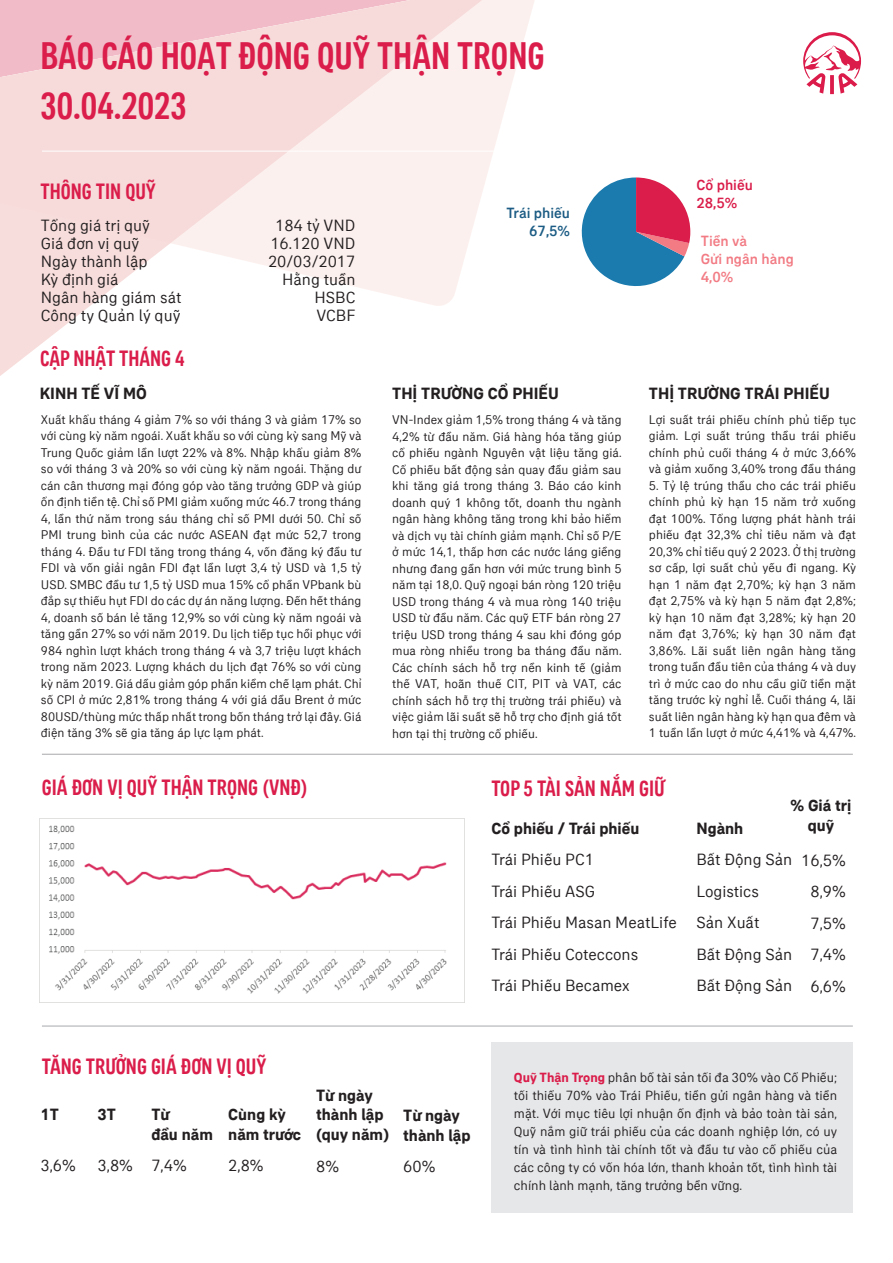
<style>
.page{position:relative;width:893px;height:1263px;background:#fff}
.page>*{position:absolute;margin:0;border:0;box-sizing:border-box;transform-origin:0 0}
.t1{font:500 condensed 39px "AIA Everest";color:#da1d4a}
.t2{font:500 condensed 22.5px "AIA Everest";color:#da1d4a}
.t3{font:16.5px/31.5px "AIA Everest";color:#231f20}
.t4{font:700 16.5px/19.8px "AIA Everest";color:#231f20}
.t5{font:500 15px/18px "AIA Everest";color:#f27b84}
.t6{font:500 15px/18px "AIA Everest";color:#1c5c84;text-align:right}
.t7{font:500 15px/18px "AIA Everest";color:#da1d4a}
.t8{font:13.5px/18px "AIA Everest";color:#231f20;text-align:justify}
.t9{font:12.75px/16.5px "AIA Everest";color:#231f20;text-align:justify}
.s1{font-weight:700;color:#da1d4a}
</style>
<div class="page">
<div style="left:491px;top:1042px;width:362px;height:170px;background:#e6e7e9"></div>
<svg style="left:505px;top:0;width:30px;height:107px;fill:#fcf4f3"></svg>
<svg style="left:1px;top:0;width:504px;height:375px"></svg>
<svg style="left:803px;top:32px;width:58px;height:62px"></svg>
<svg style="left:581px;top:177px;width:109px;height:109px"></svg>
<hr style="left:42px;top:151px;width:811px;height:1px;background:#fff">
<hr style="left:42px;top:754px;width:811px;height:1px;background:#a8a9ad">
<hr style="left:42px;top:1026px;width:811px;height:1px;background:#a8a9ad">
<img style="left:40px;top:818px;width:425px;height:184px">
<h1 class="t1" style="left:40px;top:30px;width:506px">BÁO CÁO HOẠT ĐỘNG QUỸ THẬN TRỌNG</h1>
<h1 class="t1" style="left:40px;top:80px;width:148px">30.04.2023</h1>
<h2 class="t2" style="left:40px;top:177px;width:117px">THÔNG TIN QUỸ</h2>
<p class="t3" style="left:41px;top:215px;width:142px;line-height:18px">Tổng giá trị quỹ<br>Giá đơn vị quỹ<br>Ngày thành lập<br>Kỳ định giá<br>Ngân hàng giám sát<br>Công ty Quản lý quỹ</p>
<h2 class="t2" style="left:40px;top:344px;width:146px">CẬP NHẬT THÁNG 4</h2>
<p class="t3" style="left:268px;top:215px;width:89px;line-height:18px;text-align:right">184 tỷ VND<br>16.120 VND<br>20/03/2017<br>Hằng tuần<br>HSBC<br>VCBF</p>
<p class="t4" style="left:40px;top:383px;width:109px">KINH TẾ VĨ MÔ</p>
<p class="t9" style="left:41px;top:410px;width:322px">Xuất khẩu tháng 4 giảm 7% so với tháng 3 và giảm 17% so với cùng kỳ năm ngoái. Xuất khẩu so với cùng kỳ sang Mỹ và Trung Quốc giảm lần lượt 22% và 8%. Nhập khẩu giảm 8% so với tháng 3 và 20% so với cùng kỳ năm ngoái. Thặng dư cán cân thương mại đóng góp vào tăng trưởng GDP và giúp ổn định tiền tệ. Chỉ số PMI giảm xuống mức 46.7 trong tháng 4, lần thứ năm trong sáu tháng chỉ số PMI dưới 50. Chỉ số PMI trung bình của các nước ASEAN đạt mức 52,7 trong tháng 4. Đầu tư FDI tăng trong tháng 4, vốn đăng ký đầu tư FDI và vốn giải ngân FDI đạt lần lượt 3,4 tỷ USD và 1,5 tỷ USD. SMBC đầu tư 1,5 tỷ USD mua 15% cổ phần VPbank bù đắp sự thiếu hụt FDI do các dự án năng lượng. Đến hết tháng 4, doanh số bán lẻ tăng 12,9% so với cùng kỳ năm ngoái và tăng gần 27% so với năm 2019. Du lịch tiếp tục hồi phục với 984 nghìn lượt khách trong tháng 4 và 3,7 triệu lượt khách trong năm 2023. Lượng khách du lịch đạt 76% so với cùng kỳ năm 2019. Giá dầu giảm góp phần kiềm chế lạm phát. Chỉ số CPI ở mức 2,81% trong tháng 4 với giá dầu Brent ở mức 80USD/thùng mức thấp nhất trong bốn tháng trở lại đây. Giá điện tăng 3% sẽ gia tăng áp lực lạm phát.</p>
<p class="t6" style="left:506px;top:203px;width:65px">Trái phiếu<br>67,5%</p>
<p class="t7" style="left:696px;top:175px;width:58px">Cổ phiếu<br>28,5%</p>
<p class="t5" style="left:701px;top:231px;width:94px">Tiền và<br>Gửi ngân hàng<br>4,0%</p>
<p class="t4" style="left:392px;top:383px;width:168px">THỊ TRƯỜNG CỔ PHIẾU</p>
<p class="t9" style="left:392px;top:411px;width:231px">VN-Index giảm 1,5% trong tháng 4 và tăng 4,2% từ đầu năm. Giá hàng hóa tăng giúp cổ phiếu ngành Nguyên vật liệu tăng giá.<br>Cổ phiếu bất động sản quay đầu giảm sau khi tăng giá trong tháng 3. Báo cáo kinh doanh quý 1 không tốt, doanh thu ngành ngân hàng không tăng trong khi bảo hiểm và dịch vụ tài chính giảm mạnh. Chỉ số P/E ở mức 14,1, thấp hơn các nước láng giềng nhưng đang gần hơn với mức trung bình 5 năm tại 18,0. Quỹ ngoại bán ròng 120 triệu USD trong tháng 4 và mua ròng 140 triệu USD từ đầu năm. Các quỹ ETF bán ròng 27 triệu USD trong tháng 4 sau khi đóng góp mua ròng nhiều trong ba tháng đầu năm.<br>Các chính sách hỗ trợ nền kinh tế (giảm thế VAT, hoãn thuế CIT, PIT và VAT, các chính sách hỗ trợ thị trường trái phiếu) và việc giảm lãi suất sẽ hỗ trợ cho định giá tốt hơn tại thị trường cổ phiếu.</p>
<p class="t4" style="left:649px;top:383px;width:182px">THỊ TRƯỜNG TRÁI PHIẾU</p>
<p class="t9" style="left:649px;top:410px;width:209px">Lợi suất trái phiếu chính phủ tiếp tục giảm. Lợi suất trúng thầu trái phiếu chính phủ cuối tháng 4 ở mức 3,66% và giảm xuống 3,40% trong đầu tháng</p>
<p class="t9" style="left:649px;top:476px;width:209px">5. Tỷ lệ trúng thầu cho các trái phiếu chính phủ kỳ hạn 15 năm trở xuống đạt 100%. Tổng lượng phát hành trái phiếu đạt 32,3% chỉ tiêu năm và đạt 20,3% chỉ tiếu quý 2 2023. Ở thị trường sơ cấp, lợi suất chủ yếu đi ngang. Kỳ hạn 1 năm đạt 2,70%; kỳ hạn 3 năm đạt 2,75% và kỳ hạn 5 năm đạt 2,8%; kỳ hạn 10 năm đạt 3,28%; kỳ hạn 20 năm đạt 3,76%; kỳ hạn 30 năm đạt 3,86%. Lãi suất liên ngân hàng tăng trong tuần đầu tiên của tháng 4 và duy trì ở mức cao do nhu cầu giữ tiền mặt tăng trước kỳ nghỉ lễ. Cuối tháng 4, lãi suất liên ngân hàng kỳ hạn qua đêm và 1 tuần lần lượt ở mức 4,41% và 4,47%.</p>
<h2 class="t2" style="left:42px;top:773px;width:267px">GIÁ ĐƠN VỊ QUỸ THẬN TRỌNG (VNĐ)</h2>
<h2 class="t2" style="left:491px;top:774px;width:175px">TOP 5 TÀI SẢN NẮM GIỮ</h2>
<p class="t4" style="left:491px;top:817px;width:149px">Cổ phiếu / Trái phiếu</p>
<p class="t4" style="left:696px;top:817px;width:48px">Ngành</p>
<p class="t4" style="left:791px;top:795px;width:62px;text-align:center">% Giá trị quỹ</p>
<p class="t3" style="left:491px;top:843px;width:187px">Trái Phiếu PC1<br>Trái Phiếu ASG<br>Trái Phiếu Masan MeatLife<br>Trái Phiếu Coteccons<br>Trái Phiếu Becamex</p>
<p class="t3" style="left:696px;top:843px;width:97px">Bất Động Sản<br>Logistics<br>Sản Xuất<br>Bất Động Sản<br>Bất Động Sản</p>
<p class="t3" style="left:801px;top:843px;width:46px;text-align:center">16,5%<br>8,9%<br>7,5%<br>7,4%<br>6,6%</p>
<h2 class="t2" style="left:42px;top:1052px;width:226px">TĂNG TRƯỞNG GIÁ ĐƠN VỊ QUỸ</h2>
<p class="t4" style="left:40px;top:1104px;width:20px">1T</p>
<p class="t3" style="left:40px;top:1149px;width:37px">3,6%</p>
<p class="t4" style="left:98px;top:1104px;width:20px">3T</p>
<p class="t3" style="left:98px;top:1149px;width:37px">3,8%</p>
<p class="t4" style="left:151px;top:1104px;width:63px">Từ<br>đầu năm</p>
<p class="t3" style="left:151px;top:1149px;width:37px">7,4%</p>
<p class="t4" style="left:228px;top:1104px;width:74px">Cùng kỳ năm trước</p>
<p class="t3" style="left:228px;top:1149px;width:37px">2,8%</p>
<p class="t4" style="left:316px;top:1084px;width:75px">Từ ngày thành lập (quy năm)</p>
<p class="t3" style="left:316px;top:1149px;width:24px">8%</p>
<p class="t4" style="left:403px;top:1105px;width:69px">Từ ngày thành lập</p>
<p class="t3" style="left:403px;top:1150px;width:34px">60%</p>
<p class="t8" style="left:514px;top:1067px;width:325px"><span class="s1">Quỹ Thận Trọng</span> phân bổ tài sản tối đa 30% vào Cổ Phiếu; tối thiểu 70% vào Trái Phiếu, tiền gửi ngân hàng và tiền mặt. Với mục tiêu lợi nhuận ổn định và bảo toàn tài sản, Quỹ nắm giữ trái phiếu của các doanh nghiệp lớn, có uy tín và tình hình tài chính tốt và đầu tư vào cổ phiếu của các công ty có vốn hóa lớn, thanh khoản tốt, tình hình tài chính lành mạnh, tăng trưởng bền vững.</p>
</div>
